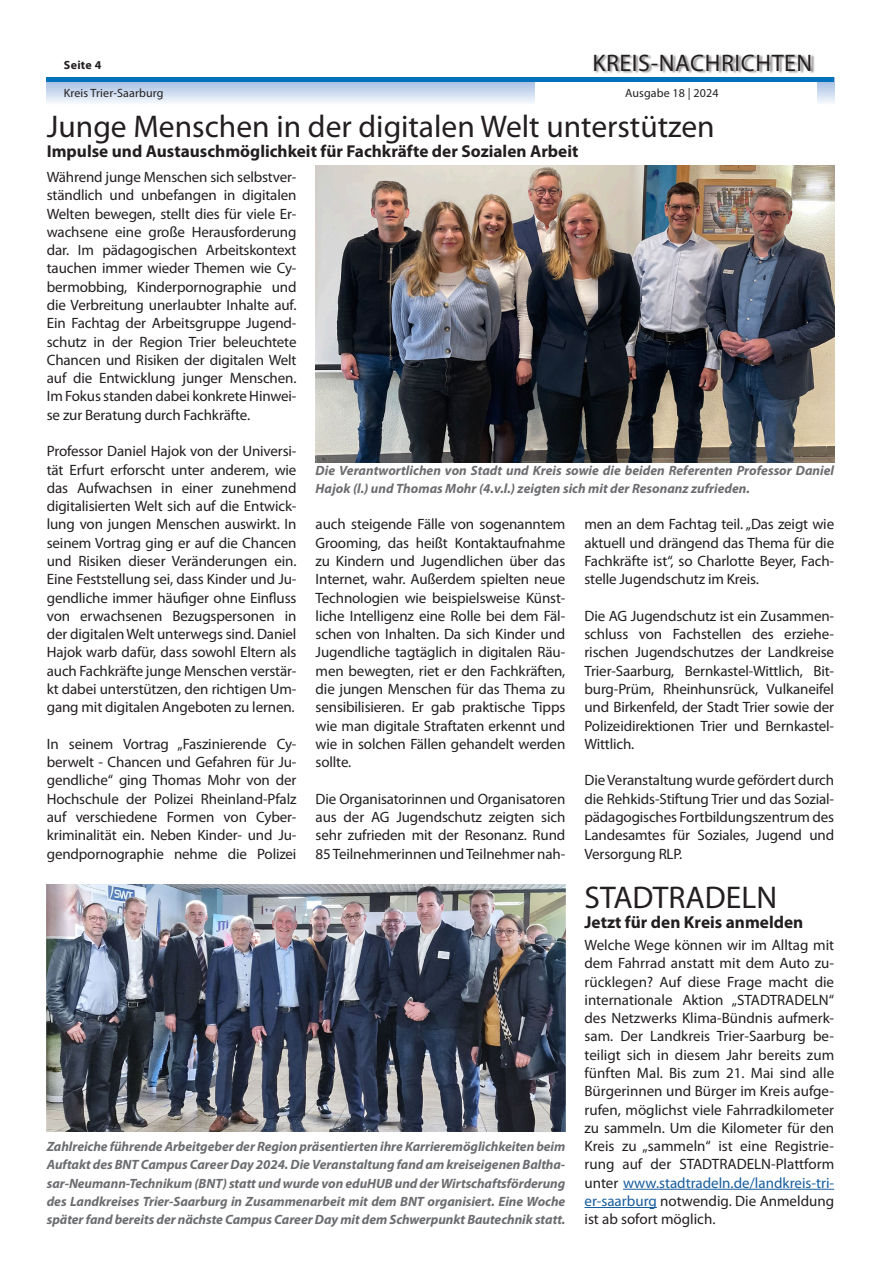
<style>
.page{position:relative;width:881px;height:1263px;background:#fff}
.page>*{position:absolute;margin:0;border:0;box-sizing:border-box;transform-origin:0 0}
.Headline{font:31.5px "Myriad Pro";color:#231f20}
.t1{font:24px "Myriad Pro";letter-spacing:.025em;color:#231f20}
.Subline{font:700 17.25px "Myriad Pro";color:#231f20}
.Fließtext{font:15px/18.3px "Myriad Pro";letter-spacing:-.01em;color:#231f20;text-align:justify}
.Bilduntertitel{font:italic 700 13.5px/18.3px "Myriad Pro";color:#6c6d70;text-align:justify}
.t2{font:12px "Myriad Pro";letter-spacing:.01em;color:#231f20}
.t3{font:700 12px "Myriad Pro";letter-spacing:.025em;color:#231f20}
.s1{color:#175d9e}
</style>
<div class="page">
<svg style="left:47px;top:82px;width:786px;height:21px;background:#cedbef"></svg>
<div style="left:535px;top:0;width:281px;height:113px;background:#fff"></div>
<div style="left:594px;top:54px;width:220px;height:20px;background:#231f20;opacity:.5"></div>
<hr style="left:47px;top:78px;width:786px;height:4px;background:#0072bc">
<img style="left:315px;top:165px;width:518px;height:298px">
<img style="left:47px;top:884px;width:518px;height:247px">
<hr style="left:622px;top:1189px;width:211px;height:1px;background:#175d9e">
<hr style="left:584px;top:1207px;width:72px;height:1px;background:#175d9e">
<p class="t3" style="left:64px;top:57px;width:39px">Seite 4</p>
<h2 class="t1" style="left:592px;top:48px;width:221px">KREIS-NACHRICHTEN</h2>
<p class="t2" style="left:64px;top:86px;width:101px">Kreis Trier-Saarburg</p>
<p class="t2" style="left:625px;top:86px;width:95px">Ausgabe 18 | 2024</p>
<p class="Headline" style="left:47px;top:107px;width:669px">Junge Menschen in der digitalen Welt unterstützen</p>
<p class="Subline" style="left:47px;top:140px;width:533px">Impulse und Austauschmöglichkeit für Fachkräfte der Sozialen Arbeit</p>
<p class="Fließtext" style="left:47px;top:168px;width:251px">Während junge Menschen sich selbstver&shy;ständlich und unbefangen in digitalen Welten bewegen, stellt dies für viele Er&shy;wachsene eine große Herausforderung dar. Im pädagogischen Arbeitskontext tauchen immer wieder Themen wie Cy&shy;bermobbing, Kinderpornographie und die Verbreitung unerlaubter Inhalte auf.<br>Ein Fachtag der Arbeitsgruppe Jugend&shy;schutz in der Region Trier beleuchtete Chancen und Risiken der digitalen Welt auf die Entwicklung junger Menschen.<br>Im Fokus standen dabei konkrete Hinwei&shy;se zur Beratung durch Fachkräfte.</p>
<p class="Fließtext" style="left:47px;top:442px;width:251px">Professor Daniel Hajok von der Universi&shy;tät Erfurt erforscht unter anderem, wie das Aufwachsen in einer zunehmend digitalisierten Welt sich auf die Entwick&shy;lung von jungen Menschen auswirkt. In seinem Vortrag ging er auf die Chancen und Risiken dieser Veränderungen ein.<br>Eine Feststellung sei, dass Kinder und Ju&shy;gendliche immer häufiger ohne Einfluss von erwachsenen Bezugspersonen in der digitalen Welt unterwegs sind. Daniel Hajok warb dafür, dass sowohl Eltern als auch Fachkräfte junge Menschen verstär&shy;kt dabei unterstützen, den richtigen Um&shy;gang mit digitalen Angeboten zu lernen.</p>
<p class="Fließtext" style="left:47px;top:734px;width:251px">In seinem Vortrag „Faszinierende Cy&shy;berwelt - Chancen und Gefahren für Ju&shy;gendliche“ ging Thomas Mohr von der Hochschule der Polizei Rheinland-Pfalz auf verschiedene Formen von Cyber&shy;kriminalität ein. Neben Kinder- und Ju&shy;gendpornographie nehme die Polizei</p>
<p class="Bilduntertitel" style="left:315px;top:460px;width:520px">Die Verantwortlichen von Stadt und Kreis sowie die beiden Referenten Professor Daniel<br>Hajok (l.) und Thomas Mohr (4.v.l.) zeigten sich mit der Resonanz zufrieden.</p>
<p class="Fließtext" style="left:315px;top:515px;width:251px">auch steigende Fälle von sogenanntem Grooming, das heißt Kontaktaufnahme zu Kindern und Jugendlichen über das Internet, wahr. Außerdem spielten neue Technologien wie beispielsweise Künst&shy;liche Intelligenz eine Rolle bei dem Fäl&shy;schen von Inhalten. Da sich Kinder und Jugendliche tagtäglich in digitalen Räu&shy;men bewegten, riet er den Fachkräften, die jungen Menschen für das Thema zu sensibilisieren. Er gab praktische Tipps wie man digitale Straftaten erkennt und wie in solchen Fällen gehandelt werden sollte.</p>
<p class="Fließtext" style="left:315px;top:789px;width:251px">Die Organisatorinnen und Organisatoren aus der AG Jugendschutz zeigten sich sehr zufrieden mit der Resonanz. Rund 85 Teilnehmerinnen und Teilnehmer nah-</p>
<p class="Fließtext" style="left:584px;top:515px;width:251px">men an dem Fachtag teil. „Das zeigt wie aktuell und drängend das Thema für die Fachkräfte ist“, so Charlotte Beyer, Fach&shy;stelle Jugendschutz im Kreis.</p>
<p class="Fließtext" style="left:584px;top:606px;width:251px">Die AG Jugendschutz ist ein Zusammen&shy;schluss von Fachstellen des erziehe&shy;rischen Jugendschutzes der Landkreise Trier-Saarburg, Bernkastel-Wittlich, Bit&shy;burg-Prüm, Rheinhunsrück, Vulkaneifel und Birkenfeld, der Stadt Trier sowie der Polizeidirektionen Trier und Bernkastel-Wittlich.</p>
<p class="Fließtext" style="left:584px;top:771px;width:251px">Die Veranstaltung wurde gefördert durch die Rehkids-Stiftung Trier und das Sozial&shy;pädagogisches Fortbildungszentrum des Landesamtes für Soziales, Jugend und Versorgung RLP.</p>
<p class="Bilduntertitel" style="left:47px;top:1137px;width:520px">Zahlreiche führende Arbeitgeber der Region präsentierten ihre Karrieremöglichkeiten beim Auftakt des BNT Campus Career Day 2024. Die Veranstaltung fand am kreiseigenen Baltha&shy;sar-Neumann-Technikum (BNT) statt und wurde von eduHUB und der Wirtschaftsförderung des Landkreises Trier-Saarburg in Zusammenarbeit mit dem BNT organisiert. Eine Woche später fand bereits der nächste Campus Career Day mit dem Schwerpunkt Bautechnik statt.</p>
<p class="Headline" style="left:584px;top:878px;width:194px">STADTRADELN</p>
<p class="Subline" style="left:584px;top:911px;width:220px">Jetzt für den Kreis anmelden</p>
<p class="Fließtext" style="left:584px;top:935px;width:251px">Welche Wege können wir im Alltag mit dem Fahrrad anstatt mit dem Auto zu&shy;rücklegen? Auf diese Frage macht die internationale Aktion „STADTRADELN“ des Netzwerks Klima-Bündnis aufmerk&shy;sam. Der Landkreis Trier-Saarburg be&shy;teiligt sich in diesem Jahr bereits zum fünften Mal. Bis zum 21. Mai sind alle Bürgerinnen und Bürger im Kreis aufge&shy;rufen, möglichst viele Fahrradkilometer zu sammeln. Um die Kilometer für den Kreis zu „sammeln“ ist eine Registrie&shy;rung auf der STADTRADELN-Plattform unter <span class="s1">www.stadtradeln.de/landkreis-tri&shy;er-saarburg</span> notwendig. Die Anmeldung ist ab sofort möglich.</p>
</div>
